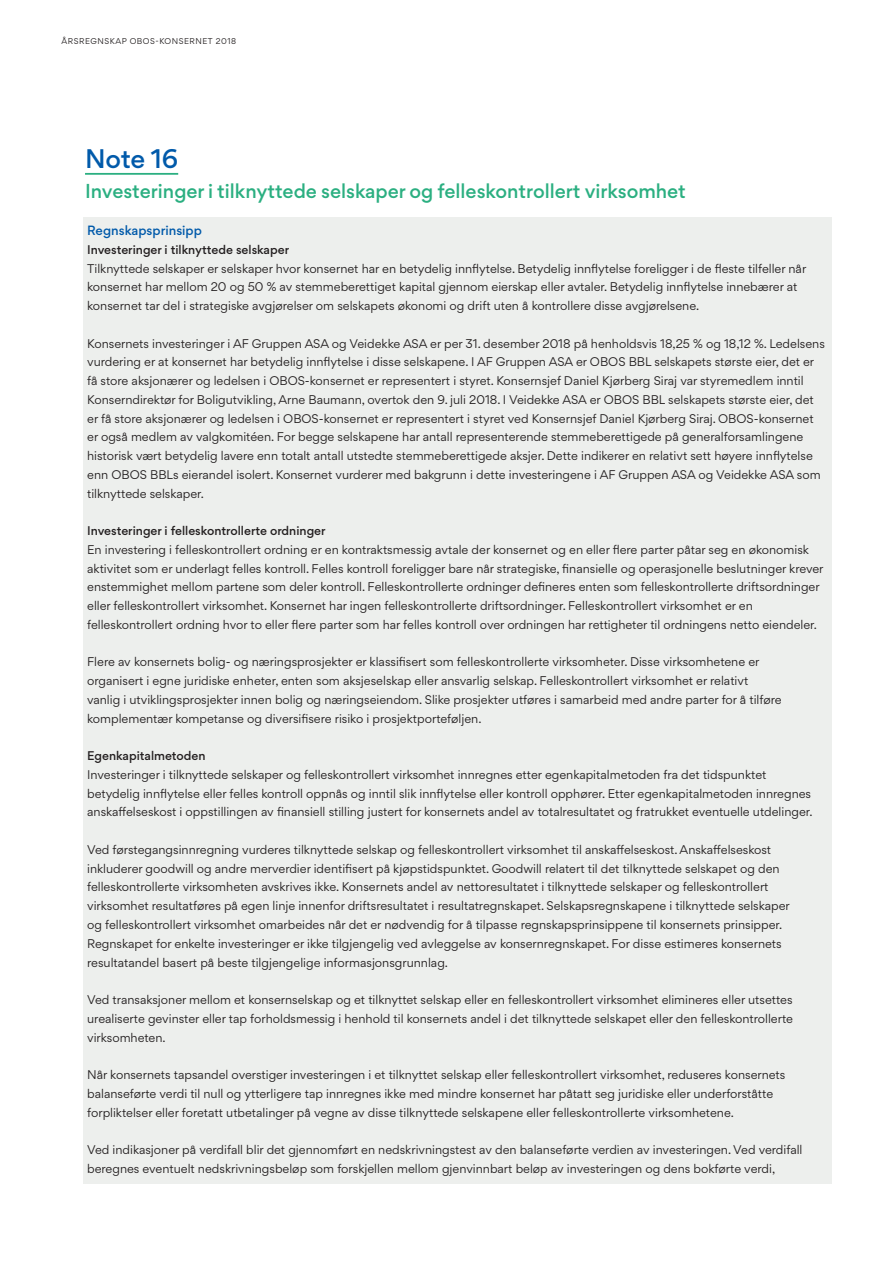
<style>
.page{position:relative;width:893px;height:1263px;background:#fff}
.page>*{position:absolute;margin:0;border:0;box-sizing:border-box;transform-origin:0 0}
.t1{font:500 24px "Gordita";letter-spacing:-.01em;color:#015aaa}
.t2{font:500 18px "Gordita";color:#2baf81}
.t3{font:500 12px "Gordita";color:#015aaa}
.t4{font:11.25px/18.8px "Gordita";color:#231f20}
.t5{font:500 11.25px "Gordita";color:#231f20}
.t6{font:7.5px "Gordita";letter-spacing:.07em;color:#231f20}
</style>
<div class="page">
<hr style="left:85px;top:173px;width:93px;height:2px;background:#2baf81">
<div style="left:83px;top:217px;width:748px;height:30px;background:#edefed"></div>
<div style="left:83px;top:236px;width:748px;height:25px;background:#edefed"></div>
<div style="left:83px;top:255px;width:748px;height:67px;background:#edefed"></div>
<div style="left:83px;top:311px;width:748px;height:29px;background:#edefed"></div>
<div style="left:83px;top:330px;width:748px;height:179px;background:#edefed"></div>
<div style="left:83px;top:499px;width:748px;height:29px;background:#edefed"></div>
<div style="left:83px;top:517px;width:748px;height:25px;background:#edefed"></div>
<div style="left:83px;top:536px;width:748px;height:104px;background:#edefed"></div>
<div style="left:83px;top:630px;width:748px;height:29px;background:#edefed"></div>
<div style="left:83px;top:649px;width:748px;height:85px;background:#edefed"></div>
<div style="left:83px;top:724px;width:748px;height:25px;background:#edefed"></div>
<div style="left:83px;top:742px;width:748px;height:25px;background:#edefed"></div>
<div style="left:83px;top:761px;width:748px;height:67px;background:#edefed"></div>
<div style="left:83px;top:817px;width:748px;height:30px;background:#edefed"></div>
<div style="left:83px;top:836px;width:748px;height:104px;background:#edefed"></div>
<div style="left:83px;top:930px;width:748px;height:48px;background:#edefed"></div>
<div style="left:83px;top:967px;width:748px;height:30px;background:#edefed"></div>
<div style="left:83px;top:986px;width:748px;height:67px;background:#edefed"></div>
<div style="left:83px;top:1042px;width:748px;height:30px;background:#edefed"></div>
<div style="left:83px;top:1061px;width:748px;height:67px;background:#edefed"></div>
<div style="left:83px;top:1117px;width:748px;height:30px;background:#edefed"></div>
<div style="left:83px;top:1136px;width:748px;height:48px;background:#edefed"></div>
<svg style="left:85px;top:172px;width:94px;height:2px"></svg>
<p class="t6" style="left:62px;top:36px;width:176px">ÅRSREGNSKAP OBOS-KONSERNET 2018</p>
<h1 class="t1" style="left:85px;top:141px;width:95px">Note 16</h1>
<h2 class="t2" style="left:85px;top:177px;width:602px">Investeringer i tilknyttede selskaper og felleskontrollert virksomhet</h2>
<p class="t3" style="left:87px;top:221px;width:116px">Regnskapsprinsipp</p>
<p class="t5" style="left:87px;top:241px;width:203px">Investeringer i tilknyttede selskaper</p>
<p class="t4" style="left:87px;top:259px;width:721px">Tilknyttede selskaper er selskaper hvor konsernet har en betydelig innflytelse. Betydelig innflytelse foreligger i de fleste tilfeller når konsernet har mellom 20 og 50 % av stemmeberettiget kapital gjennom eierskap eller avtaler. Betydelig innflytelse innebærer at konsernet tar del i strategiske avgjørelser om selskapets økonomi og drift uten å kontrollere disse avgjørelsene.</p>
<p class="t4" style="left:87px;top:334px;width:739px">Konsernets investeringer i AF Gruppen ASA og Veidekke ASA er per 31. desember 2018 på henholdsvis 18,25 % og 18,12 %. Ledelsens vurdering er at konsernet har betydelig innflytelse i disse selskapene. I AF Gruppen ASA er OBOS BBL selskapets største eier, det er få store aksjonærer og ledelsen i OBOS-konsernet er representert i styret. Konsernsjef Daniel Kjørberg Siraj var styremedlem inntil Konserndirektør for Boligutvikling, Arne Baumann, overtok den 9. juli 2018. I Veidekke ASA er OBOS BBL selskapets største eier, det er få store aksjonærer og ledelsen i OBOS-konsernet er representert i styret ved Konsernsjef Daniel Kjørberg Siraj. OBOS-konsernet er også medlem av valgkomitéen. For begge selskapene har antall representerende stemmeberettigede på generalforsamlingene historisk vært betydelig lavere enn totalt antall utstedte stemmeberettigede aksjer. Dette indikerer en relativt sett høyere innflytelse enn OBOS BBLs eierandel isolert. Konsernet vurderer med bakgrunn i dette investeringene i AF Gruppen ASA og Veidekke ASA som tilknyttede selskaper.</p>
<p class="t5" style="left:87px;top:522px;width:240px">Investeringer i felleskontrollerte ordninger</p>
<p class="t4" style="left:87px;top:540px;width:738px">En investering i felleskontrollert ordning er en kontraktsmessig avtale der konsernet og en eller flere parter påtar seg en økonomisk aktivitet som er underlagt felles kontroll. Felles kontroll foreligger bare når strategiske, finansielle og operasjonelle beslutninger krever enstemmighet mellom partene som deler kontroll. Felleskontrollerte ordninger defineres enten som felleskontrollerte driftsordninger eller felleskontrollert virksomhet. Konsernet har ingen felleskontrollerte driftsordninger. Felleskontrollert virksomhet er en felleskontrollert ordning hvor to eller flere parter som har felles kontroll over ordningen har rettigheter til ordningens netto eiendeler.</p>
<p class="t4" style="left:87px;top:652px;width:696px">Flere av konsernets bolig- og næringsprosjekter er klassifisert som felleskontrollerte virksomheter. Disse virksomhetene er organisert i egne juridiske enheter, enten som aksjeselskap eller ansvarlig selskap. Felleskontrollert virksomhet er relativt vanlig i utviklingsprosjekter innen bolig og næringseiendom. Slike prosjekter utføres i samarbeid med andre parter for å tilføre komplementær kompetanse og diversifisere risiko i prosjektporteføljen.</p>
<p class="t5" style="left:87px;top:747px;width:120px">Egenkapitalmetoden</p>
<p class="t4" style="left:87px;top:765px;width:727px">Investeringer i tilknyttede selskaper og felleskontrollert virksomhet innregnes etter egenkapitalmetoden fra det tidspunktet betydelig innflytelse eller felles kontroll oppnås og inntil slik innflytelse eller kontroll opphører. Etter egenkapitalmetoden innregnes anskaffelseskost i oppstillingen av finansiell stilling justert for konsernets andel av totalresultatet og fratrukket eventuelle utdelinger.</p>
<p class="t4" style="left:87px;top:840px;width:704px">Ved førstegangsinnregning vurderes tilknyttede selskap og felleskontrollert virksomhet til anskaffelseskost. Anskaffelseskost inkluderer goodwill og andre merverdier identifisert på kjøpstidspunktet. Goodwill relatert til det tilknyttede selskapet og den felleskontrollerte virksomheten avskrives ikke. Konsernets andel av nettoresultatet i tilknyttede selskaper og felleskontrollert virksomhet resultatføres på egen linje innenfor driftsresultatet i resultatregnskapet. Selskapsregnskapene i tilknyttede selskaper og felleskontrollert virksomhet omarbeides når det er nødvendig for å tilpasse regnskapsprinsippene til konsernets prinsipper.<br>Regnskapet for enkelte investeringer er ikke tilgjengelig ved avleggelse av konsernregnskapet. For disse estimeres konsernets resultatandel basert på beste tilgjengelige informasjonsgrunnlag.</p>
<p class="t4" style="left:87px;top:990px;width:707px;text-align:justify">Ved transaksjoner mellom et konsernselskap og et tilknyttet selskap eller en felleskontrollert virksomhet elimineres eller utsettes urealiserte gevinster eller tap forholdsmessig i henhold til konsernets andel i det tilknyttede selskapet eller den felleskontrollerte virksomheten.</p>
<p class="t4" style="left:87px;top:1065px;width:700px">Når konsernets tapsandel overstiger investeringen i et tilknyttet selskap eller felleskontrollert virksomhet, reduseres konsernets balanseførte verdi til null og ytterligere tap innregnes ikke med mindre konsernet har påtatt seg juridiske eller underforståtte forpliktelser eller foretatt utbetalinger på vegne av disse tilknyttede selskapene eller felleskontrollerte virksomhetene.</p>
<p class="t4" style="left:87px;top:1140px;width:717px">Ved indikasjoner på verdifall blir det gjennomført en nedskrivningstest av den balanseførte verdien av investeringen. Ved verdifall beregnes eventuelt nedskrivningsbeløp som forskjellen mellom gjenvinnbart beløp av investeringen og dens bokførte verdi,</p>
</div>
